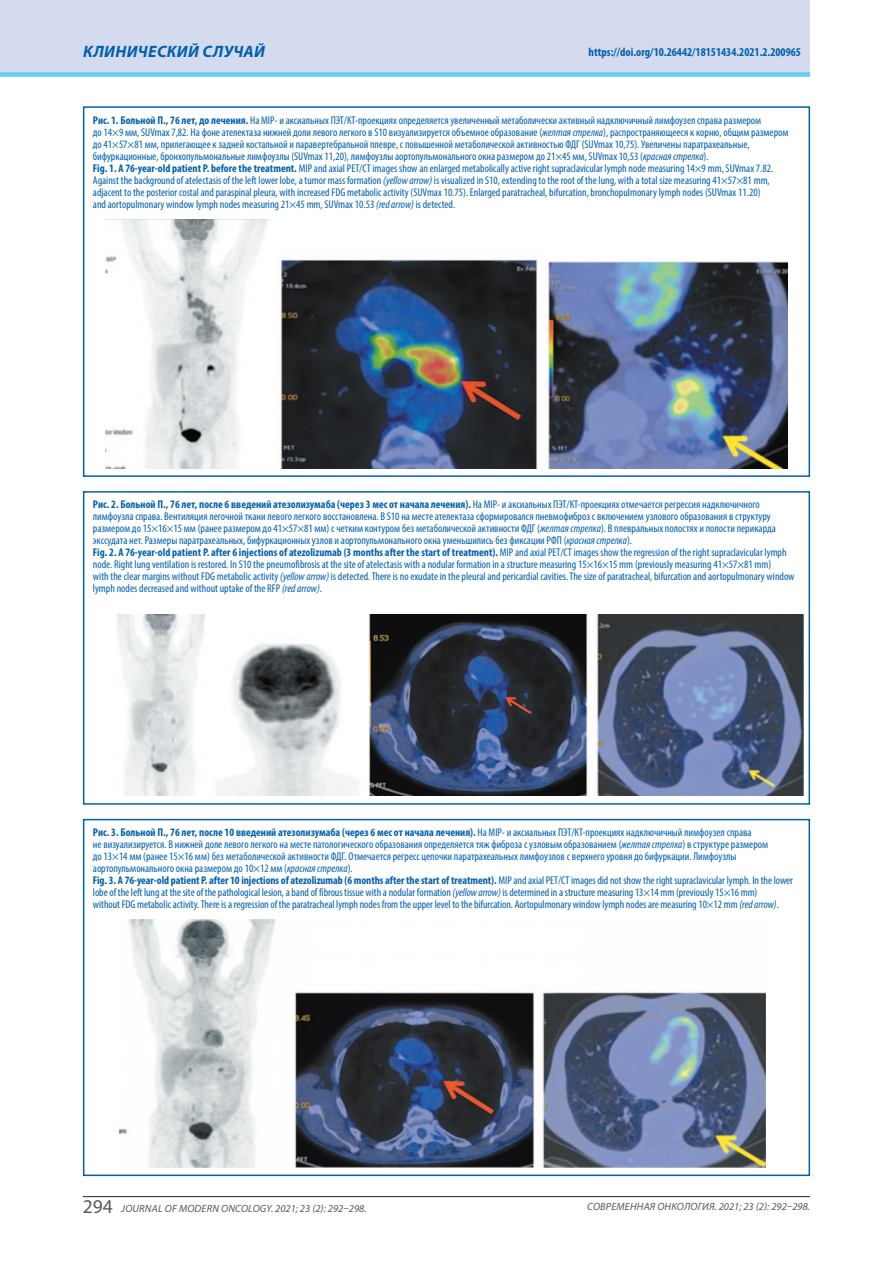
<style>
.page{position:relative;width:893px;height:1263px;background:#fff}
.page>*{position:absolute;margin:0;border:0;box-sizing:border-box;transform-origin:0 0}
.t1{font:italic 700 16.5px "Myriad Pro";letter-spacing:.02em;color:#0160ae}
.t2{font:700 condensed 12px "Myriad Pro";color:#0160ae}
.t3{font:condensed 11.25px/12px "Myriad Pro";color:#0160ae}
.t4{font:italic 10.5px "Myriad Pro";letter-spacing:.02em;color:#57585a}
.s1{font-weight:700}
.s2{font-style:italic}
.s3{font-style:normal;font-size:19.5px}
</style>
<div class="page">
<div style="left:0;top:0;width:810px;height:74px;background:#d4dbee"></div>
<div style="left:0;top:72px;width:810px;height:5px;background:#67cef5"></div>
<hr style="left:83px;top:1196px;width:727px;height:1px;background:#231f20">
<img style="left:106px;top:219px;width:682px;height:250px">
<div style="left:83px;top:106px;width:727px;height:371px;border:2px solid #0160ae"></div>
<img style="left:117px;top:615px;width:687px;height:180px">
<div style="left:83px;top:491px;width:727px;height:314px;border:2px solid #0160ae"></div>
<img style="left:119px;top:919px;width:647px;height:249px">
<div style="left:83px;top:819px;width:727px;height:357px;border:2px solid #0160ae"></div>
<h1 class="t1" style="left:83px;top:41px;width:183px">КЛИНИЧЕСКИЙ СЛУЧАЙ</h1>
<p class="t2" style="left:588px;top:47px;width:214px">https://doi.org/10.26442/18151434.2021.2.200965</p>
<p class="t3" style="left:93px;top:115px;width:697px"><span class="s1">Рис. 1. Больной П., 76 лет, до лечения.</span> На МIP- и аксиальных ПЭТ/КТ-проекциях определяется увеличенный метаболически активный надключичный лимфоузел справа размером<br>до 14×9 мм, SUVmax 7,82. На фоне ателектаза нижней доли левого легкого в S10 визуализируется объемное образование (<span class="s2">желтая стрелка</span>), распространяющееся к корню, общим размером до 41×57×81 мм, прилегающее к задней костальной и паравертебральной плевре, с повышенной метаболической активностью ФДГ (SUVmax 10,75). Увеличены паратрахеальные, бифуркационные, бронхопульмональные лимфоузлы (SUVmax 11,20), лимфоузлы аортопульмонального окна размером до 21×45 мм, SUVmax 10,53 (<span class="s2">красная стрелка</span>).<br><span class="s1">Fig. 1. A 76-year-old patient P. before the treatment.</span> MIP and axial PET/CT images show an enlarged metabolically active right supraclavicular lymph node measuring 14×9 mm, SUVmax 7.82.<br>Against the background of atelectasis of the left lower lobe, a tumor mass formation <span class="s2">(yellow arrow)</span> is visualized in S10, extending to the root of the lung, with a total size measuring 41×57×81 mm, adjacent to the posterior costal and paraspinal pleura, with increased FDG metabolic activity (SUVmax 10.75). Enlarged paratracheal, bifurcation, bronchopulmonary lymph nodes (SUVmax 11.20)<br>and aortopulmonary window lymph nodes measuring 21×45 mm, SUVmax 10.53 <span class="s2">(red arrow)</span> is detected.</p>
<p class="t3" style="left:93px;top:500px;width:703px"><span class="s1">Рис. 2. Больной П., 76 лет, после 6 введений атезолизумаба (через 3 мес от начала лечения).</span> На МIP- и аксиальных ПЭТ/КТ-проекциях отмечается регрессия надключичного лимфоузла справа. Вентиляция легочной ткани левого легкого восстановлена. В S10 на месте ателектаза сформировался пневмофиброз с включением узлового образования в структуру размером до 15×16×15 мм (ранее размером до 41×57×81 мм) с четким контуром без метаболической активности ФДГ (<span class="s2">желтая стрелка</span>). В плевральных полостях и полости перикарда экссудата нет. Размеры паратрахеальных, бифуркационных узлов и аортопульмонального окна уменьшились без фиксации РФП (<span class="s2">красная стрелка</span>).<br><span class="s1">Fig. 2. A 76-year-old patient P. after 6 injections of atezolizumab (3 months after the start of treatment).</span> MIP and axial PET/CT images show the regression of the right supraclavicular lymph node. Right lung ventilation is restored. In S10 the pneumofibrosis at the site of atelectasis with a nodular formation in a structure measuring 15×16×15 mm (previously measuring 41×57×81 mm)<br>with the clear margins without FDG metabolic activity <span class="s2">(yellow arrow)</span> is detected. There is no exudate in the pleural and pericardial cavities. The size of paratracheal, bifurcation and aortopulmonary window lymph nodes decreased and without uptake of the RFP <span class="s2">(red arrow)</span>.</p>
<p class="t3" style="left:93px;top:827px;width:702px"><span class="s1">Рис. 3. Больной П., 76 лет, после 10 введений атезолизумаба (через 6 мес от начала лечения).</span> На МIP- и аксиальных ПЭТ/КТ-проекциях надключичный лимфоузел справа<br>не визуализируется. В нижней доле левого легкого на месте патологического образования определяется тяж фиброза с узловым образованием (<span class="s2">желтая стрелка</span>) в структуре размером<br>до 13×14 мм (ранее 15×16 мм) без метаболической активности ФДГ. Отмечается регресс цепочки паратрахеальных лимфоузлов с верхнего уровня до бифуркации. Лимфоузлы аортопульмонального окна размером до 10×12 мм (<span class="s2">красная стрелка</span>).<br><span class="s1">Fig. 3. A 76-year-old patient P. after 10 injections of atezolizumab (6 months after the start of treatment).</span> MIP and axial PET/CT images did not show the right supraclavicular lymph. In the lower lobe of the left lung at the site of the pathological lesion, a band of fibrous tissue with a nodular formation <span class="s2">(yellow arrow)</span> is determined in a structure measuring 13×14 mm (previously 15×16 mm)<br>without FDG metabolic activity. There is a regression of the paratracheal lymph nodes from the upper level to the bifurcation. Aortopulmonary window lymph nodes are measuring 10×12 mm <span class="s2">(red arrow)</span>.</p>
<p class="t4" style="left:83px;top:1202px;width:285px"><span class="s3">294</span> JOURNAL OF MODERN ONCOLOGY. 2021; 23 (2): 292–298.</p>
<p class="t4" style="left:587px;top:1200px;width:224px">СОВРЕМЕННАЯ ОНКОЛОГИЯ. 2021; 23 (2): 292–298.</p>
</div>
